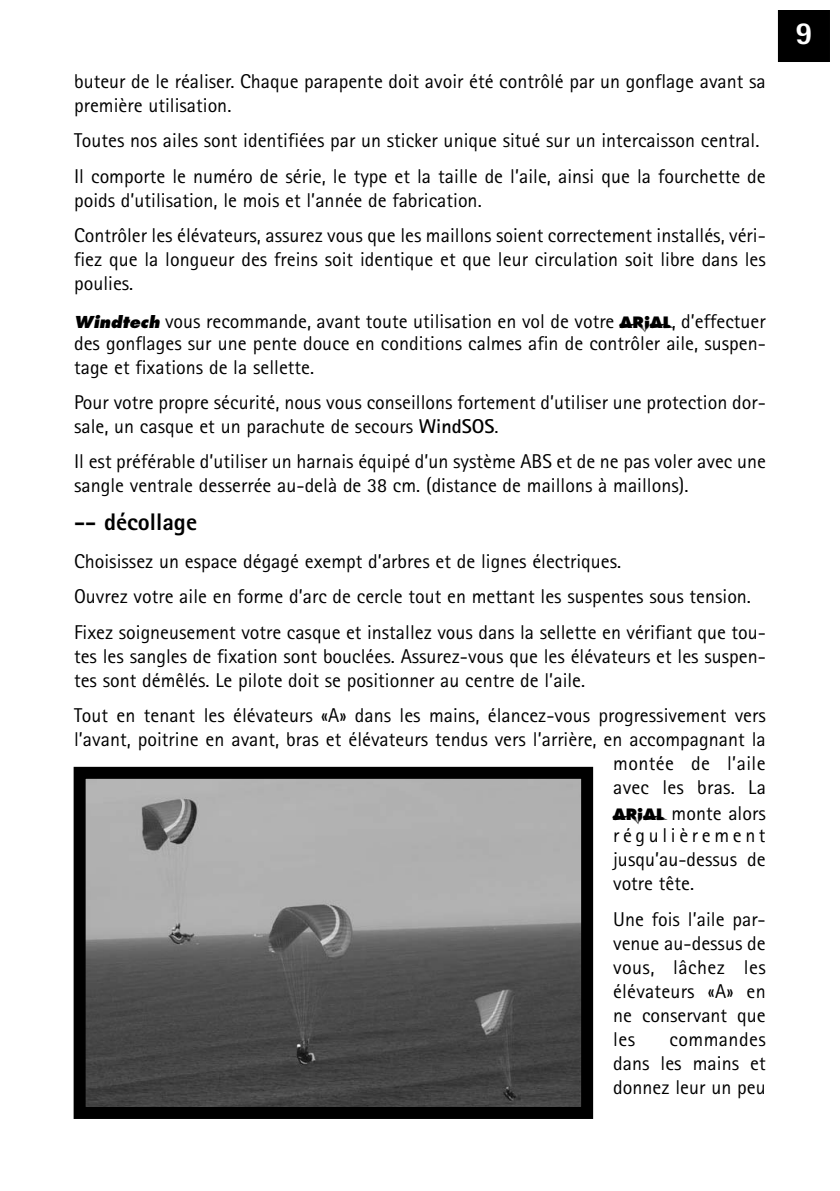
<style>
.page{position:relative;width:840px;height:1191px;background:#fff}
.page>*{position:absolute;margin:0;border:0;box-sizing:border-box;transform-origin:0 0}
.t1{font:800 32px "Rotis Sans Serif";color:#fff}
.t2{font:800 24px "Rotis Sans Serif";color:#000}
.t3{font:20px/24px "Rotis Sans Serif";color:#000}
.t4{font:20px/22px "Rotis Sans Serif";letter-spacing:.18em;color:#000}
.s1{font-family:"Futura";font-weight:800;font-style:italic;font-size:16px}
.s2{font-family:"Akira"}
.s3{font-weight:700}
</style>
<div class="page">
<div style="left:777px;top:10px;width:52px;height:52px;background:#000"></div>
<img style="left:87px;top:780px;width:492px;height:326px">
<div style="left:74px;top:767px;width:518px;height:352px;border:12px solid #000"></div>
<p class="t3" style="left:74px;top:71px;width:692px">buteur de le réaliser. Chaque parapente doit avoir été contrôlé par un gonflage avant sa première utilisation.</p>
<p class="t3" style="left:74px;top:125px;width:692px;line-height:35.4px">Toutes nos ailes sont identifiées par un sticker unique situé sur un intercaisson central.<br>Il comporte le numéro de série, le type et la taille de l’aile, ainsi que la fourchette de</p>
<p class="t3" style="left:74px;top:184px;width:693px;line-height:35.4px">poids d’utilisation, le mois et l’année de fabrication.<br>Contrôler les élévateurs, assurez vous que les maillons soient correctement installés, véri-</p>
<p class="t3" style="left:74px;top:249px;width:693px">fiez que la longueur des freins soit identique et que leur circulation soit libre dans les poulies.</p>
<p class="t3" style="left:74px;top:312px;width:693px;line-height:22px"><span class="s1">Windtech</span> vous recommande, avant toute utilisation en vol de votre <span class="s2">ARIAL</span>, d’effectuer des gonflages sur une pente douce en conditions calmes afin de contrôler aile, suspen-</p>
<p class="t3" style="left:74px;top:351px;width:693px;line-height:35.4px">tage et fixations de la sellette.<br>Pour votre propre sécurité, nous vous conseillons fortement d’utiliser une protection dor-</p>
<p class="t3" style="left:74px;top:410px;width:693px;line-height:35.4px">sale, un casque et un parachute de secours <span class="s3">WindSOS</span>.<br>Il est préférable d’utiliser un harnais équipé d’un système ABS et de ne pas voler avec une</p>
<p class="t3" style="left:74px;top:475px;width:615px">sangle ventrale desserrée au-delà de 38 cm. (distance de maillons à maillons).</p>
<p class="t2" style="left:74px;top:514px;width:124px">-- décollage</p>
<p class="t3" style="left:74px;top:545px;width:693px;line-height:35.4px">Choisissez un espace dégagé exempt d’arbres et de lignes électriques.<br>Ouvrez votre aile en forme d’arc de cercle tout en mettant les suspentes sous tension.<br>Fixez soigneusement votre casque et installez vous dans la sellette en vérifiant que tou-</p>
<p class="t3" style="left:74px;top:646px;width:693px">tes les sangles de fixation sont bouclées. Assurez-vous que les élévateurs et les suspen&shy;tes sont démêlés. Le pilote doit se positionner au centre de l’aile.</p>
<p class="t3" style="left:74px;top:705px;width:693px;text-align:right">Tout en tenant les élévateurs «A» dans les mains, élancez-vous progressivement vers l’avant, poitrine en avant, bras et élévateurs tendus vers l’arrière, en accompagnant la montée de l’aile<br>avec les bras. La</p>
<p class="t4" style="left:612px;top:804px;width:154px"><span class="s2">ARIAL</span> monte alors régulièrement</p>
<p class="t3" style="left:612px;top:849px;width:154px">jusqu’au-dessus de votre tête.</p>
<p class="t3" style="left:612px;top:909px;width:154px;text-align:justify">Une fois l’aile par&shy;venue au-dessus de vous, lâchez les élévateurs «A» en ne conservant que les</p>
<p class="t3" style="left:612px;top:1029px;width:154px;text-align:justify;text-indent:56px">commandes dans les mains et donnez leur un peu</p>
<h1 class="t1" style="left:794px;top:21px;width:19px">9</h1>
</div>
